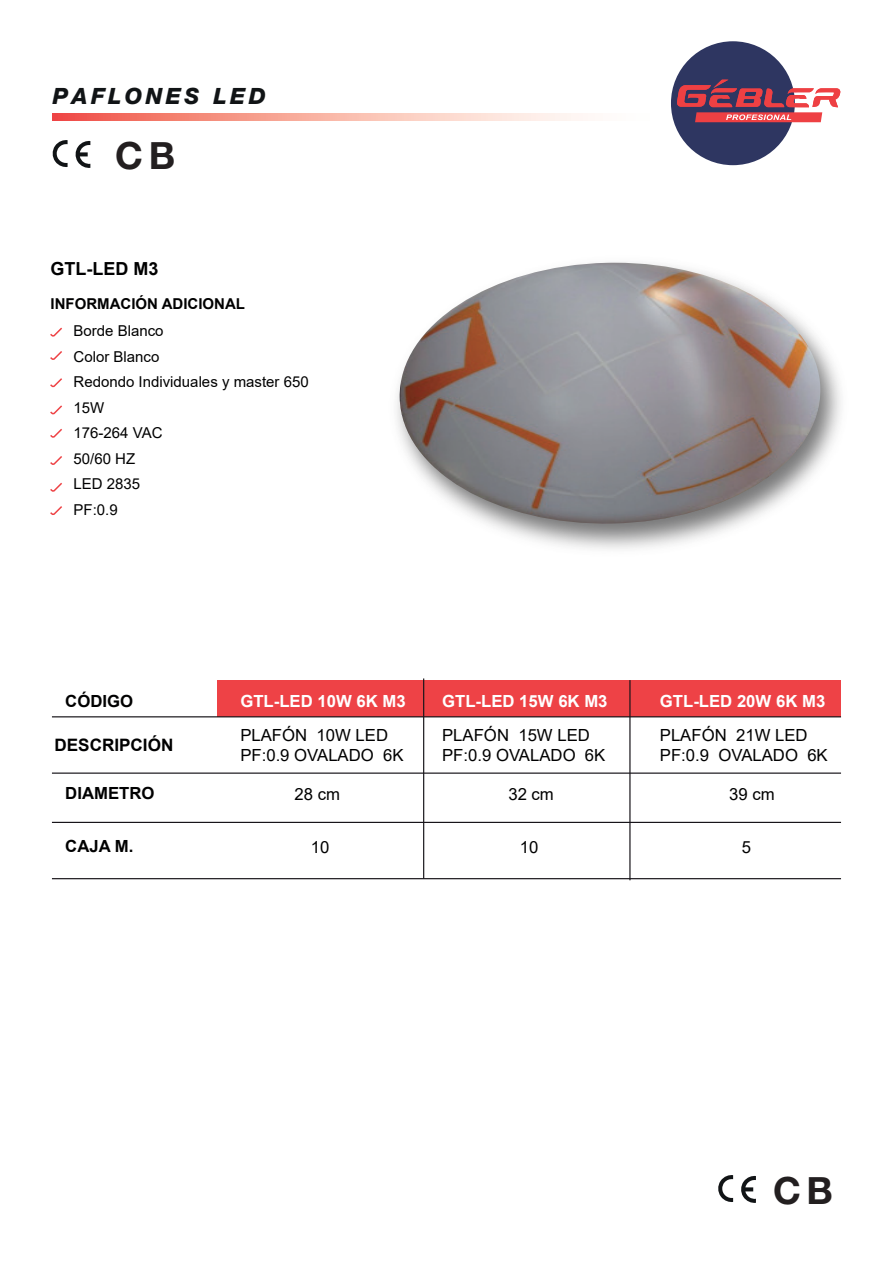
<style>
.page{position:relative;width:893px;height:1263px;background:#fff}
.page>*{position:absolute;margin:0;border:0;box-sizing:border-box;transform-origin:0 0}
.t1{font:700 37.65px "Helvetica Neue LT Std";color:#231f20}
.t2{font:italic 800 22.5px "Helvetica Neue LT Std";letter-spacing:.15em;color:#111416}
.t3{font:700 18px "Arial";color:#000001}
.t4{font:700 17.1px "Arial";color:#000001}
.t5{font:16.65px/20.1px "Arial";color:#000001}
.t6{font:700 16.65px "Arial";color:#fff}
.t7{font:700 16.65px "Arial";color:#000001}
.t8{font:15px/25.5px "Arial";color:#000001}
.t9{font:700 15px "Arial";color:#000001}
</style>
<div class="page">
<div style="left:671px;top:41px;width:124px;height:124px;background:#2e3661;border-radius:50%"></div>
<svg style="left:677px;top:79px;width:164px;height:43px"></svg>
<svg style="left:53px;top:114px;width:530px;height:7px;background:#f7ada1"></svg>
<svg style="left:50px;top:378px;width:12px;height:10px"></svg>
<svg style="left:50px;top:351px;width:12px;height:9px"></svg>
<svg style="left:50px;top:327px;width:12px;height:10px"></svg>
<svg style="left:50px;top:456px;width:12px;height:9px"></svg>
<svg style="left:50px;top:428px;width:12px;height:10px"></svg>
<svg style="left:50px;top:405px;width:12px;height:10px"></svg>
<svg style="left:50px;top:506px;width:12px;height:9px"></svg>
<svg style="left:50px;top:482px;width:12px;height:10px"></svg>
<img style="left:398px;top:263px;width:424px;height:263px">
<svg style="left:75px;top:141px;width:15px;height:27px"></svg>
<svg style="left:52px;top:140px;width:16px;height:27px"></svg>
<svg style="left:741px;top:1175px;width:15px;height:28px"></svg>
<svg style="left:718px;top:1175px;width:15px;height:27px"></svg>
<div style="left:217px;top:680px;width:624px;height:37px;background:#ee4246"></div>
<hr style="left:423px;top:678px;width:1px;height:201px;background:#18151a">
<hr style="left:629px;top:680px;width:2px;height:200px;background:#18151a">
<hr style="left:52px;top:716px;width:789px;height:1px;background:#18151a">
<hr style="left:52px;top:772px;width:789px;height:2px;background:#18151a">
<hr style="left:52px;top:822px;width:789px;height:1px;background:#18151a">
<hr style="left:52px;top:878px;width:789px;height:1px;background:#18151a">
<h2 class="t2" style="left:53px;top:83px;width:214px">PAFLONES LED</h2>
<h1 class="t1" style="left:115px;top:132px;width:61px">CB</h1>
<p class="t3" style="left:51px;top:256px;width:110px">GTL-LED M3</p>
<p class="t9" style="left:51px;top:293px;width:196px">INFORMACIÓN ADICIONAL</p>
<p class="t8" style="left:74px;top:318px;width:237px">Borde Blanco<br>Color Blanco<br>Redondo Individuales y master 650<br>15W<br>176-264 VAC<br>50/60 HZ<br>LED 2835<br>PF:0.9</p>
<p class="t7" style="left:65px;top:689px;width:69px">CÓDIGO</p>
<p class="t4" style="left:55px;top:733px;width:120px">DESCRIPCIÓN</p>
<p class="t7" style="left:65px;top:782px;width:91px">DIAMETRO</p>
<p class="t7" style="left:65px;top:835px;width:70px">CAJA M.</p>
<p class="t6" style="left:240px;top:689px;width:167px">GTL-LED 10W 6K M3</p>
<p class="t6" style="left:442px;top:689px;width:167px">GTL-LED 15W 6K M3</p>
<p class="t6" style="left:660px;top:689px;width:167px">GTL-LED 20W 6K M3</p>
<p class="t5" style="left:240px;top:725px;width:165px">PLAFÓN 10W LED<br>PF:0.9 OVALADO 6K</p>
<p class="t5" style="left:295px;top:784px;width:47px">28 cm</p>
<p class="t5" style="left:508px;top:784px;width:47px">32 cm</p>
<p class="t5" style="left:729px;top:784px;width:47px">39 cm</p>
<p class="t5" style="left:442px;top:725px;width:165px">PLAFÓN 15W LED<br>PF:0.9 OVALADO 6K</p>
<p class="t5" style="left:660px;top:725px;width:169px">PLAFÓN 21W LED<br>PF:0.9 OVALADO 6K</p>
<p class="t5" style="left:311px;top:837px;width:20px">10</p>
<p class="t5" style="left:520px;top:837px;width:20px">10</p>
<p class="t5" style="left:742px;top:837px;width:11px">5</p>
<h1 class="t1" style="left:773px;top:1167px;width:61px">CB</h1>
</div>
